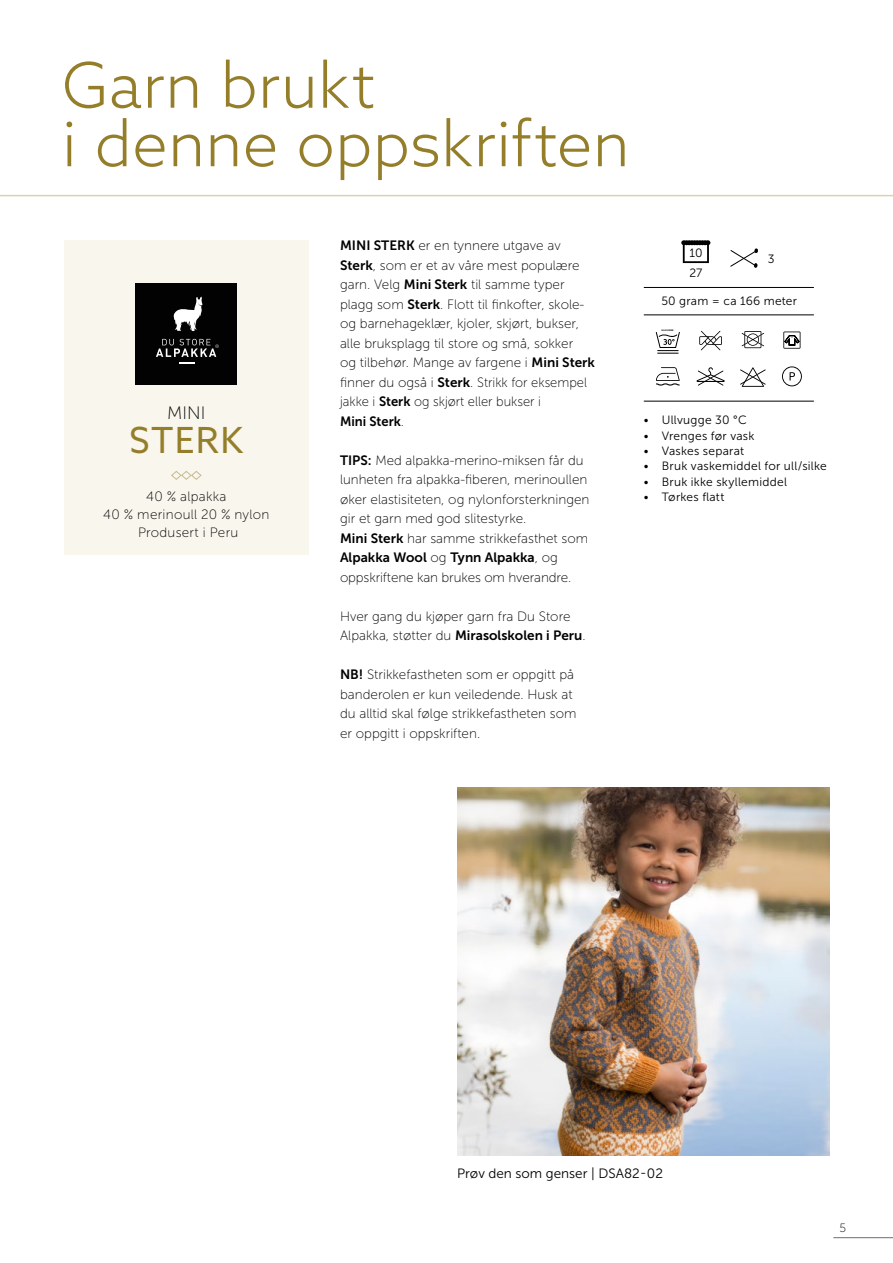
<style>
.page{position:relative;width:893px;height:1263px;background:#fff}
.page>*{position:absolute;margin:0;border:0;box-sizing:border-box;transform-origin:0 0}
.t1{font:300 63px/58.5px "Azo Sans";letter-spacing:.005em;color:#957e2a}
.INNHOLD_-_Midtstilt{font:36px "Azo Sans";letter-spacing:.035em;color:#957e2a}
.INNHOLD_-_Midtstilt-2{font:18px "Museo Sans 100";color:#000}
.INNHOLD_-_Midtstilt-3{font:13.5px/19.5px "Museo Sans 100";color:#000}
.t2{font:13.5px/19.5px "Museo Sans 700";color:#000}
.INNHOLD_-_Midtstilt-4{font:13.5px "Museo Sans 100";letter-spacing:.02em;color:#000}
.t3{font:13.5px "Museo Sans 300";color:#000}
.t4{font:13.5px "Museo Sans 700";color:#000;scale:.96 1}
.INNHOLD{font:12px "Museo Sans 300";letter-spacing:.02em;color:#000}
.INNHOLD_-_Midtstilt-5{font:12px "Museo Sans 300";letter-spacing:.02em;color:#000}
.t5{font:12px "Museo Sans 100";color:#000}
.t6{font:700 2.25px "Arial";color:#000}
.s1{font-family:"Museo Sans 700"}
.s2{font-family:"Museo Sans 100"}
</style>
<div class="page">
<hr style="left:833px;top:1237px;width:60px;height:1px;background:#6e6e6e">
<hr style="left:0;top:195px;width:893px;height:1px;background:#ded2a8">
<img style="left:457px;top:787px;width:372px;height:368px">
<div style="left:64px;top:240px;width:245px;height:315px;background:#f8f6ed"></div>
<div style="left:135px;top:283px;width:102px;height:101px;background:#020203"></div>
<svg style="left:179px;top:363px;width:16px;height:1px"></svg>
<svg style="left:173px;top:297px;width:30px;height:34px"></svg>
<svg style="left:156px;top:339px;width:63px;height:18px"></svg>
<svg style="left:171px;top:471px;width:31px;height:9px"></svg>
<svg style="left:730px;top:248px;width:28px;height:20px"></svg>
<svg style="left:681px;top:240px;width:29px;height:23px"></svg>
<svg style="left:782px;top:366px;width:20px;height:20px"></svg>
<svg style="left:656px;top:367px;width:24px;height:19px"></svg>
<svg style="left:742px;top:331px;width:22px;height:17px"></svg>
<svg style="left:740px;top:367px;width:26px;height:20px"></svg>
<hr style="left:644px;top:287px;width:170px;height:1px;background:#000">
<hr style="left:644px;top:315px;width:170px;height:1px;background:#000">
<hr style="left:644px;top:401px;width:170px;height:1px;background:#000">
<svg style="left:699px;top:331px;width:23px;height:19px"></svg>
<svg style="left:656px;top:332px;width:24px;height:22px"></svg>
<svg style="left:696px;top:367px;width:29px;height:19px"></svg>
<svg style="left:783px;top:331px;width:17px;height:18px"></svg>
<h1 class="t1" style="left:62px;top:55px;width:569px">Garn brukt<br>i denne oppskriften</h1>
<p class="INNHOLD_-_Midtstilt-2" style="left:167px;top:403px;width:40px">MINI</p>
<p class="INNHOLD_-_Midtstilt" style="left:130px;top:417px;width:115px">STERK</p>
<p class="INNHOLD_-_Midtstilt-4" style="left:146px;top:489px;width:82px">40 % alpakka</p>
<p class="INNHOLD_-_Midtstilt-4" style="left:103px;top:507px;width:168px">40 % merinoull 20 % nylon</p>
<p class="INNHOLD_-_Midtstilt-4" style="left:138px;top:525px;width:102px">Produsert i Peru</p>
<p class="INNHOLD_-_Midtstilt-3" style="left:340px;top:236px;width:246px"><span class="s1">MINI STERK</span> er en tynnere utgave av <span class="s1">Sterk</span>, som er et av våre mest populære garn. Velg <span class="s1">Mini Sterk</span> til samme typer plagg som <span class="s1">Sterk</span>. Flott til finkofter, skole&shy;og barnehageklær, kjoler, skjørt, bukser, alle bruksplagg til store og små, sokker</p>
<p class="INNHOLD_-_Midtstilt-3" style="left:340px;top:353px;width:256px">og tilbehør. Mange av fargene i <span class="s1">Mini Sterk </span>finner du også i <span class="s1">Sterk</span>. Strikk for eksempel jakke i <span class="s1">Sterk</span> og skjørt eller bukser i</p>
<p class="t4" style="left:340px;top:414px;width:68px">Mini Sterk<span class="s2">.</span></p>
<p class="INNHOLD_-_Midtstilt-3" style="left:340px;top:451px;width:251px"><span class="s1">TIPS:</span> Med alpakka-merino-miksen får du lunheten fra alpakka-fiberen, merinoullen øker elastisiteten, og nylonforsterkningen gir et garn med god slitestyrke.</p>
<p class="t2" style="left:340px;top:528px;width:250px">Mini Sterk <span class="s2">har samme strikkefasthet som<br></span>Alpakka Wool <span class="s2">og</span> Tynn Alpakka<span class="s2">, og</span></p>
<p class="INNHOLD_-_Midtstilt-3" style="left:340px;top:568px;width:233px">oppskriftene kan brukes om hverandre.</p>
<p class="INNHOLD_-_Midtstilt-3" style="left:340px;top:607px;width:247px">Hver gang du kjøper garn fra Du Store<br>Alpakka, støtter du <span class="s1">Mirasolskolen i Peru</span>.</p>
<p class="INNHOLD_-_Midtstilt-3" style="left:340px;top:665px;width:236px"><span class="s1">NB!</span> Strikkefastheten som er oppgitt på banderolen er kun veiledende. Husk at</p>
<p class="INNHOLD_-_Midtstilt-3" style="left:340px;top:704px;width:238px">du alltid skal følge strikkefastheten som</p>
<p class="INNHOLD_-_Midtstilt-3" style="left:340px;top:724px;width:142px">er oppgitt i oppskriften.</p>
<p class="INNHOLD_-_Midtstilt-5" style="left:689px;top:247px;width:15px">10</p>
<p class="INNHOLD_-_Midtstilt-5" style="left:689px;top:266px;width:15px">27</p>
<p class="INNHOLD_-_Midtstilt-5" style="left:768px;top:252px;width:8px">3</p>
<p class="INNHOLD_-_Midtstilt-5" style="left:661px;top:294px;width:137px">50 gram = ca 166 meter</p>
<p class="t6" style="left:661px;top:329px;width:14px">ULLVUGGE</p>
<p class="INNHOLD" style="left:644px;top:414px;width:104px">• Ullvugge 30 °C</p>
<p class="INNHOLD" style="left:644px;top:429px;width:112px">• Vrenges før vask</p>
<p class="INNHOLD" style="left:644px;top:444px;width:102px">• Vaskes separat</p>
<p class="INNHOLD" style="left:644px;top:460px;width:184px">• Bruk vaskemiddel for ull/silke</p>
<p class="INNHOLD" style="left:644px;top:475px;width:145px">• Bruk ikke skyllemiddel</p>
<p class="INNHOLD" style="left:644px;top:490px;width:82px">• Tørkes flatt</p>
<p class="t3" style="left:457px;top:1166px;width:207px">Prøv den som genser | DSA82-02</p>
<p class="t5" style="left:839px;top:1221px;width:8px">5</p>
</div>
